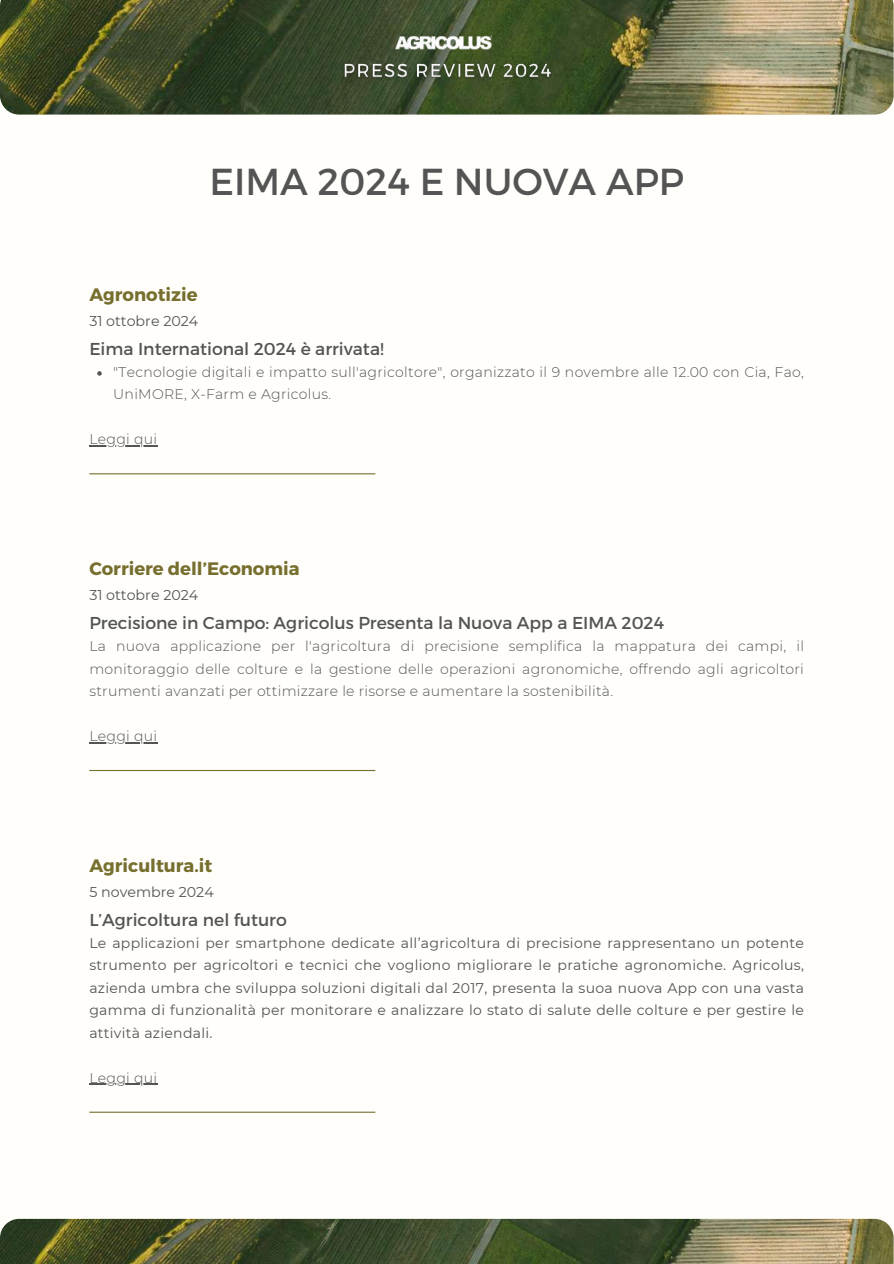
<style>
.page{position:relative;width:894px;height:1264px;background:#fff}
.page>*{position:absolute;margin:0;border:0;box-sizing:border-box;transform-origin:0 0}
.t1{font:37.5px "Montserrat";color:#545454}
.t2{font:700 18px "Montserrat";color:#766f2e}
.t3{font:17.25px "Montserrat";color:#545454}
.t4{font:14.25px "Montserrat";color:#545454}
.t5{font:300 14.1px/22.5px "Montserrat";letter-spacing:.02em;color:#545454}
.t6{font:14.1px/22.5px "Montserrat";letter-spacing:.02em;color:#545454;text-align:justify}
</style>
<div class="page">
<div style="left:0;top:0;width:893px;height:1263px;background:#fffefb"></div>
<svg style="left:97px;top:371px;width:5px;height:5px"></svg>
<hr style="left:89px;top:445px;width:68px;height:1px;background:#545454">
<hr style="left:89px;top:473px;width:286px;height:1px;background:#766f2e">
<hr style="left:89px;top:742px;width:68px;height:1px;background:#545454">
<hr style="left:89px;top:770px;width:286px;height:1px;background:#766f2e">
<hr style="left:89px;top:1083px;width:68px;height:1px;background:#545454">
<hr style="left:89px;top:1111px;width:286px;height:1px;background:#766f2e">
<img style="left:0;top:0;width:893px;height:115px">
<img style="left:387px;top:0;width:112px;height:86px">
<img style="left:337px;top:57px;width:220px;height:28px">
<img style="left:0;top:1218px;width:893px;height:45px">
<h1 class="t1" style="left:209px;top:157px;width:476px">EIMA 2024 E NUOVA APP</h1>
<p class="t2" style="left:89px;top:283px;width:110px">Agronotizie</p>
<p class="t4" style="left:89px;top:312px;width:110px">31 ottobre 2024</p>
<p class="t3" style="left:89px;top:337px;width:296px">Eima International 2024 è arrivata!</p>
<p class="t5" style="left:113px;top:360px;width:692px">"Tecnologie digitali e impatto sull'agricoltore", organizzato il 9 novembre alle 12.00 con Cia, Fao,<br>UniMORE, X-Farm e Agricolus.</p>
<p class="t5" style="left:89px;top:428px;width:69px">Leggi qui</p>
<p class="t2" style="left:89px;top:557px;width:212px">Corriere dell’Economia</p>
<p class="t4" style="left:89px;top:586px;width:110px">31 ottobre 2024</p>
<p class="t3" style="left:89px;top:611px;width:576px">Precisione in Campo: Agricolus Presenta la Nuova App a EIMA 2024</p>
<p class="t5" style="left:89px;top:634px;width:716px;text-align:justify">La nuova applicazione per l'agricoltura di precisione semplifica la mappatura dei campi, il monitoraggio delle colture e la gestione delle operazioni agronomiche, offrendo agli agricoltori strumenti avanzati per ottimizzare le risorse e aumentare la sostenibilità.</p>
<p class="t5" style="left:89px;top:724px;width:69px">Leggi qui</p>
<p class="t2" style="left:89px;top:853px;width:124px">Agricultura.it</p>
<p class="t4" style="left:89px;top:883px;width:126px">5 novembre 2024</p>
<p class="t3" style="left:89px;top:908px;width:199px">L’Agricoltura nel futuro</p>
<p class="t6" style="left:89px;top:931px;width:716px">Le applicazioni per smartphone dedicate all’agricoltura di precisione rappresentano un potente strumento per agricoltori e tecnici che vogliono migliorare le pratiche agronomiche. Agricolus, azienda umbra che sviluppa soluzioni digitali dal 2017, presenta la suoa nuova App con una vasta gamma di funzionalità per monitorare e analizzare lo stato di salute delle colture e per gestire le attività aziendali.</p>
<p class="t5" style="left:89px;top:1066px;width:69px">Leggi qui</p>
</div>
